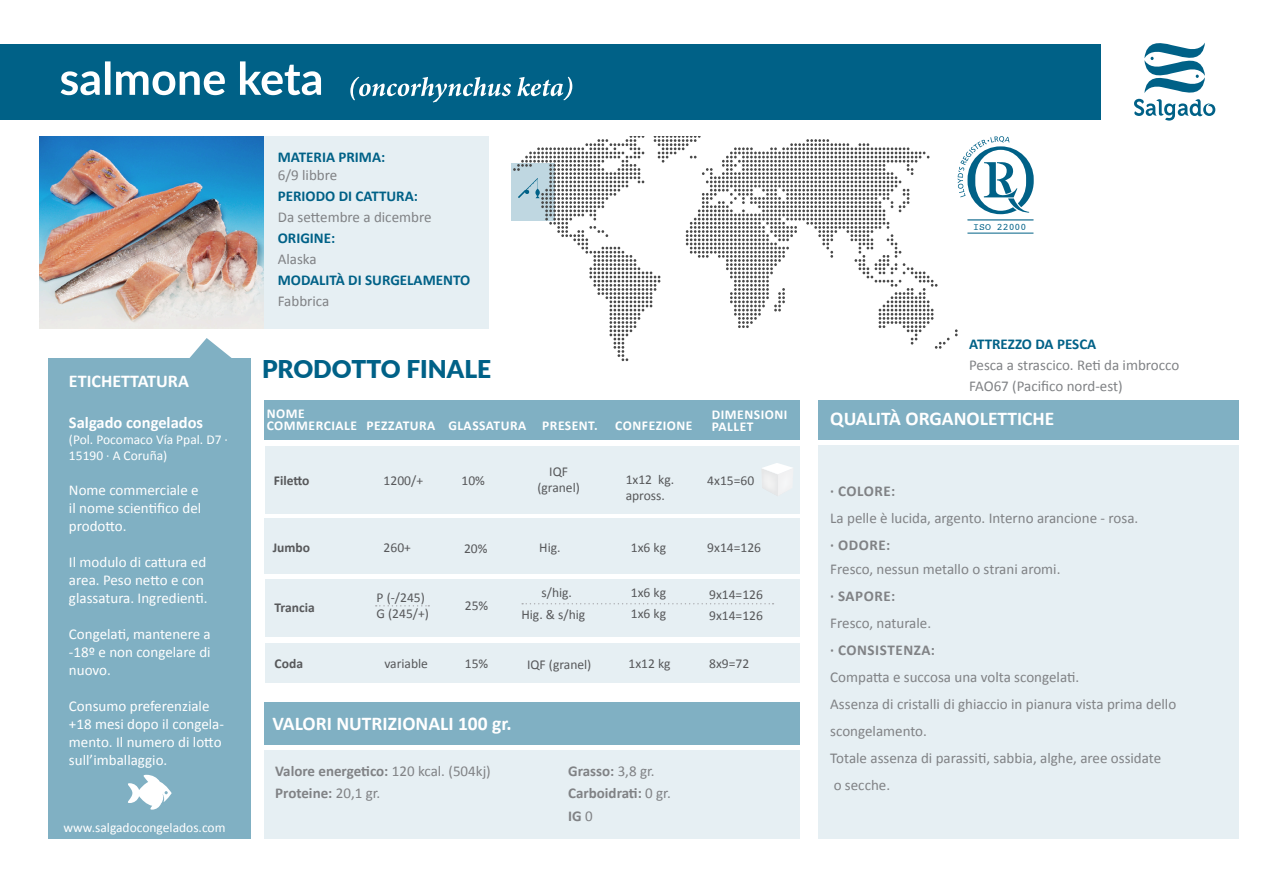
<style>
.page{position:relative;width:1263px;height:893px;background:#fff}
.page>*{position:absolute;margin:0;border:0;box-sizing:border-box;transform-origin:0 0}
.t1{font:900 24.45px "Lato";color:#006187}
.t2{font:700 19.5px "Calibri";color:#fff}
.t3{font:700 18px "Calibri";color:#fff}
.t4{font:700 16.5px "Calibri";color:#fff}
.t5{font:15px "Calibri";color:#808285}
.t6{font:15px/18px "Calibri";color:#fff}
.t7{font:700 15px "Calibri";color:#808285}
.t8{font:700 15px "Calibri";color:#006187}
.t9{font:700 15px "Calibri";letter-spacing:.04em;color:#808285}
.t10{font:13.5px/16.2px "Calibri";color:#57585a}
.t11{font:700 13.5px/12.1px "Calibri";letter-spacing:.04em;color:#fff}
.t12{font:13.5px/16.2px "Calibri";color:#fff}
.t13{font:700 13.5px "Calibri";color:#57585a}
.t14{font:9.9px "Courier";color:#006187}
.s1{font-weight:400}
</style>
<div class="page">
<div style="left:265px;top:446px;width:534px;height:67px;background:#e6eff3"></div>
<div style="left:265px;top:643px;width:534px;height:40px;background:#e6eff3"></div>
<img style="left:39px;top:136px;width:225px;height:192px">
<div style="left:0;top:44px;width:1101px;height:75px;background:#006187"></div>
<svg style="left:1134px;top:42px;width:81px;height:79px"></svg>
<div style="left:264px;top:136px;width:224px;height:193px;background:#e6eff3"></div>
<div style="left:48px;top:358px;width:203px;height:481px;background:#80b0c3"></div>
<svg style="left:128px;top:775px;width:44px;height:35px"></svg>
<svg style="left:61px;top:61px;width:260px;height:34px"></svg>
<svg style="left:350px;top:77px;width:222px;height:25px"></svg>
<img style="left:762px;top:474px;width:31px;height:22px">
<img style="left:762px;top:463px;width:31px;height:11px">
<div style="left:818px;top:400px;width:420px;height:40px;background:#80b0c3"></div>
<div style="left:818px;top:446px;width:420px;height:393px;background:#e6eff3"></div>
<svg style="left:189px;top:338px;width:43px;height:20px"></svg>
<div style="left:265px;top:579px;width:534px;height:58px;background:#e6eff3"></div>
<div style="left:264px;top:518px;width:535px;height:56px;background:#e6eff3"></div>
<svg style="left:376px;top:605px;width:53px;height:1px"></svg>
<svg style="left:522px;top:603px;width:251px;height:1px"></svg>
<div style="left:264px;top:750px;width:535px;height:89px;background:#e6eff3"></div>
<div style="left:264px;top:702px;width:535px;height:43px;background:#80b0c3"></div>
<div style="left:511px;top:163px;width:44px;height:58px;background:#bfd7e1"></div>
<svg style="left:513px;top:136px;width:436px;height:225px"></svg>
<svg style="left:955px;top:329px;width:3px;height:7px"></svg>
<svg style="left:958px;top:136px;width:76px;height:78px"></svg>
<hr style="left:967px;top:220px;width:66px;height:1px;background:#006187">
<hr style="left:967px;top:233px;width:66px;height:1px;background:#006187">
<div style="left:264px;top:400px;width:536px;height:40px;background:#80b0c3"></div>
<p class="t3" style="left:69px;top:369px;width:121px">ETICHETTATURA</p>
<p class="t4" style="left:69px;top:412px;width:136px">Salgado congelados</p>
<p class="t12" style="left:69px;top:432px;width:160px">(Pol. Pocomaco Vía Ppal. D7 ·<br>15190 · A Coruña)</p>
<p class="t6" style="left:69px;top:481px;width:134px">Nome commerciale e il nome scientifico del prodotto.</p>
<p class="t6" style="left:69px;top:553px;width:140px">Il modulo di cattura ed area. Peso netto e con glassatura. Ingredienti.</p>
<p class="t6" style="left:69px;top:625px;width:143px;text-align:justify">Congelati, mantenere a -18º e non congelare di nuovo.</p>
<p class="t6" style="left:69px;top:697px;width:157px">Consumo preferenziale +18 mesi dopo il congela&shy;mento. Il numero di lotto sull’imballaggio.</p>
<p class="t12" style="left:64px;top:820px;width:163px">www.salgadocongelados.com</p>
<p class="t8" style="left:278px;top:147px;width:109px">MATERIA PRIMA:</p>
<p class="t5" style="left:278px;top:165px;width:61px">6/9 libbre</p>
<p class="t8" style="left:278px;top:186px;width:142px">PERIODO DI CATTURA:</p>
<p class="t5" style="left:278px;top:207px;width:155px">Da settembre a dicembre</p>
<p class="t8" style="left:278px;top:228px;width:59px">ORIGINE:</p>
<p class="t5" style="left:278px;top:249px;width:40px">Alaska</p>
<p class="t8" style="left:278px;top:270px;width:194px">MODALITÀ DI SURGELAMENTO</p>
<p class="t5" style="left:278px;top:291px;width:53px">Fabbrica</p>
<p class="t1" style="left:262px;top:351px;width:231px">PRODOTTO FINALE</p>
<p class="t11" style="left:267px;top:407px;width:39px">NOME</p>
<p class="t11" style="left:267px;top:419px;width:92px">COMMERCIALE</p>
<p class="t11" style="left:366px;top:419px;width:70px">PEZZATURA</p>
<p class="t11" style="left:448px;top:419px;width:79px">GLASSATURA</p>
<p class="t11" style="left:542px;top:419px;width:57px">PRESENT.</p>
<p class="t11" style="left:615px;top:419px;width:79px">CONFEZIONE</p>
<p class="t11" style="left:712px;top:408px;width:77px">DIMENSIONI<br>PALLET</p>
<p class="t10" style="left:549px;top:463px;width:20px">IQF</p>
<p class="t10" style="left:537px;top:480px;width:44px">(granel)</p>
<p class="t13" style="left:274px;top:472px;width:37px">Filetto</p>
<p class="t10" style="left:626px;top:472px;width:50px">1x12 kg. apross.</p>
<p class="t10" style="left:707px;top:472px;width:48px">4x15=60</p>
<p class="t10" style="left:384px;top:472px;width:41px">1200/+</p>
<p class="t10" style="left:461px;top:472px;width:25px">10%</p>
<p class="t13" style="left:273px;top:539px;width:39px">Jumbo</p>
<p class="t10" style="left:384px;top:540px;width:29px">260+</p>
<p class="t10" style="left:464px;top:540px;width:25px">20%</p>
<p class="t10" style="left:539px;top:539px;width:23px">Hig.</p>
<p class="t10" style="left:631px;top:539px;width:37px">1x6 kg</p>
<p class="t10" style="left:707px;top:540px;width:55px">9x14=126</p>
<p class="t13" style="left:275px;top:599px;width:42px">Trancia</p>
<p class="t10" style="left:377px;top:589px;width:50px">P (-/245)</p>
<p class="t10" style="left:377px;top:605px;width:54px">G (245/+)</p>
<p class="t10" style="left:465px;top:597px;width:25px">25%</p>
<p class="t10" style="left:541px;top:584px;width:32px">s/hig.</p>
<p class="t10" style="left:521px;top:606px;width:65px">Hig. &amp; s/hig</p>
<p class="t10" style="left:631px;top:606px;width:37px">1x6 kg</p>
<p class="t10" style="left:709px;top:607px;width:55px">9x14=126</p>
<p class="t10" style="left:631px;top:584px;width:37px">1x6 kg</p>
<p class="t10" style="left:709px;top:586px;width:55px">9x14=126</p>
<p class="t13" style="left:275px;top:655px;width:30px">Coda</p>
<p class="t10" style="left:384px;top:656px;width:45px">variable</p>
<p class="t10" style="left:465px;top:655px;width:25px">15%</p>
<p class="t10" style="left:527px;top:656px;width:66px">IQF (granel)</p>
<p class="t10" style="left:628px;top:655px;width:44px">1x12 kg</p>
<p class="t2" style="left:272px;top:711px;width:241px">VALORI NUTRIZIONALI 100 gr.</p>
<p class="t7" style="left:275px;top:761px;width:217px">Valore energetico: <span class="s1">120 kcal. (504kj)</span></p>
<p class="t7" style="left:275px;top:784px;width:107px">Proteine: <span class="s1">20,1 gr.</span></p>
<p class="t7" style="left:568px;top:761px;width:88px">Grasso: <span class="s1">3,8 gr.</span></p>
<p class="t7" style="left:568px;top:784px;width:104px">Carboidrati: <span class="s1">0 gr.</span></p>
<p class="t7" style="left:568px;top:806px;width:26px">IG <span class="s1">0</span></p>
<p class="t10" style="left:709px;top:655px;width:42px">8x9=72</p>
<p class="t14" style="left:973px;top:219px;width:55px">ISO 22000</p>
<p class="t8" style="left:969px;top:335px;width:129px">ATTREZZO DA PESCA</p>
<p class="t5" style="left:969px;top:356px;width:212px">Pesca a strascico. Reti da imbrocco</p>
<p class="t5" style="left:969px;top:377px;width:155px">FAO67 (Pacifico nord-est)</p>
<p class="t2" style="left:830px;top:406px;width:226px">QUALITÀ ORGANOLETTICHE</p>
<p class="t7" style="left:830px;top:481px;width:67px">· COLORE:</p>
<p class="t5" style="left:830px;top:508px;width:310px">La pelle è lucida, argento. Interno arancione - rosa.</p>
<p class="t7" style="left:830px;top:535px;width:61px">· ODORE:</p>
<p class="t5" style="left:830px;top:559px;width:232px">Fresco, nessun metallo o strani aromi.</p>
<p class="t7" style="left:830px;top:586px;width:66px">· SAPORE:</p>
<p class="t5" style="left:830px;top:613px;width:102px">Fresco, naturale.</p>
<p class="t9" style="left:830px;top:640px;width:106px">· CONSISTENZA:</p>
<p class="t5" style="left:830px;top:667px;width:250px">Compatta e succosa una volta scongelati.</p>
<p class="t5" style="left:830px;top:694px;width:347px">Assenza di cristalli di ghiaccio in pianura vista prima dello</p>
<p class="t5" style="left:830px;top:721px;width:98px">scongelamento.</p>
<p class="t5" style="left:830px;top:748px;width:332px">Totale assenza di parassiti, sabbia, alghe, aree ossidate</p>
<p class="t5" style="left:834px;top:775px;width:58px">o secche.</p>
</div>
